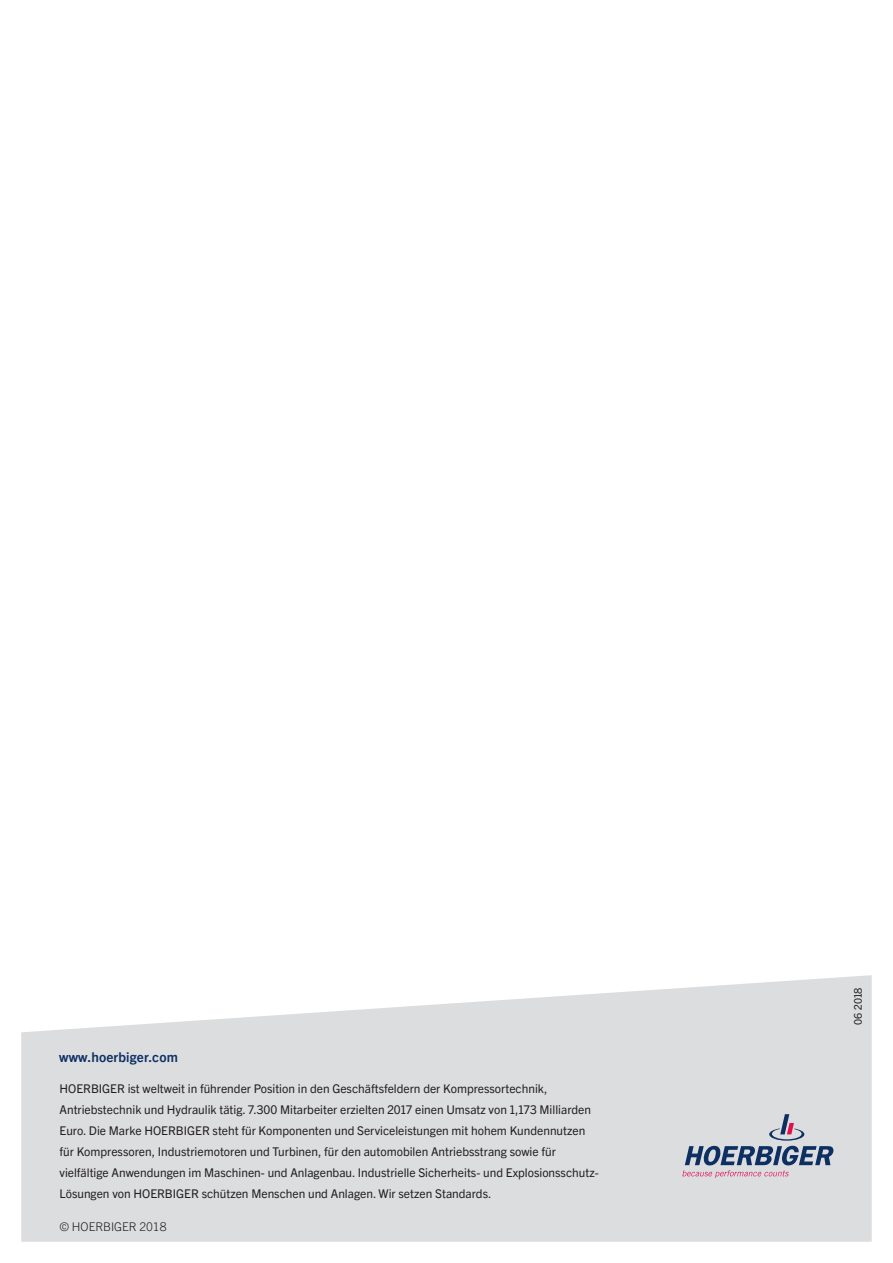
<style>
.page{position:relative;width:893px;height:1263px;background:#fff}
.page>*{position:absolute;margin:0;border:0;box-sizing:border-box;transform-origin:0 0}
.t1{font:700 13.5px "Trade Gothic Next LT Pro";letter-spacing:.01em;color:#0d2f62}
.t2{font:12px/21px "Trade Gothic Next LT Pro";color:#231f20}
.t3{font:300 12px "Trade Gothic Next LT Pro";color:#231f20}
.t4{font:10.5px "Trade Gothic Next LT Pro";color:#231f20}
</style>
<div class="page">
<svg style="left:21px;top:975px;width:851px;height:267px;background:#dfe0e2"></svg>
<svg style="left:682px;top:1114px;width:152px;height:64px;background:#b5b8c4"></svg>
<p class="t1" style="left:59px;top:1047px;width:120px">www.hoerbiger.com</p>
<p class="t2" style="left:60px;top:1077px;width:541px">HOERBIGER ist weltweit in führender Position in den Geschäftsfeldern der Kompressortechnik, Antriebstechnik und Hydraulik tätig. 7.300 Mitarbeiter erzielten 2017 einen Umsatz von 1,173 Milliarden Euro. Die Marke HOERBIGER steht für Komponenten und Serviceleistungen mit hohem Kundennutzen für Kompressoren, Industriemotoren und Turbinen, für den automobilen Antriebsstrang sowie für vielfältige Anwendungen im Maschinen- und Anlagenbau. Industrielle Sicherheits- und Explosionsschutz-Lösungen von HOERBIGER schützen Menschen und Anlagen. Wir setzen Standards.</p>
<p class="t3" style="left:60px;top:1218px;width:109px">© HOERBIGER 2018</p>
<p class="t4" style="left:851px;top:1024px;width:39px;rotate:-90deg">06 2018</p>
</div>
